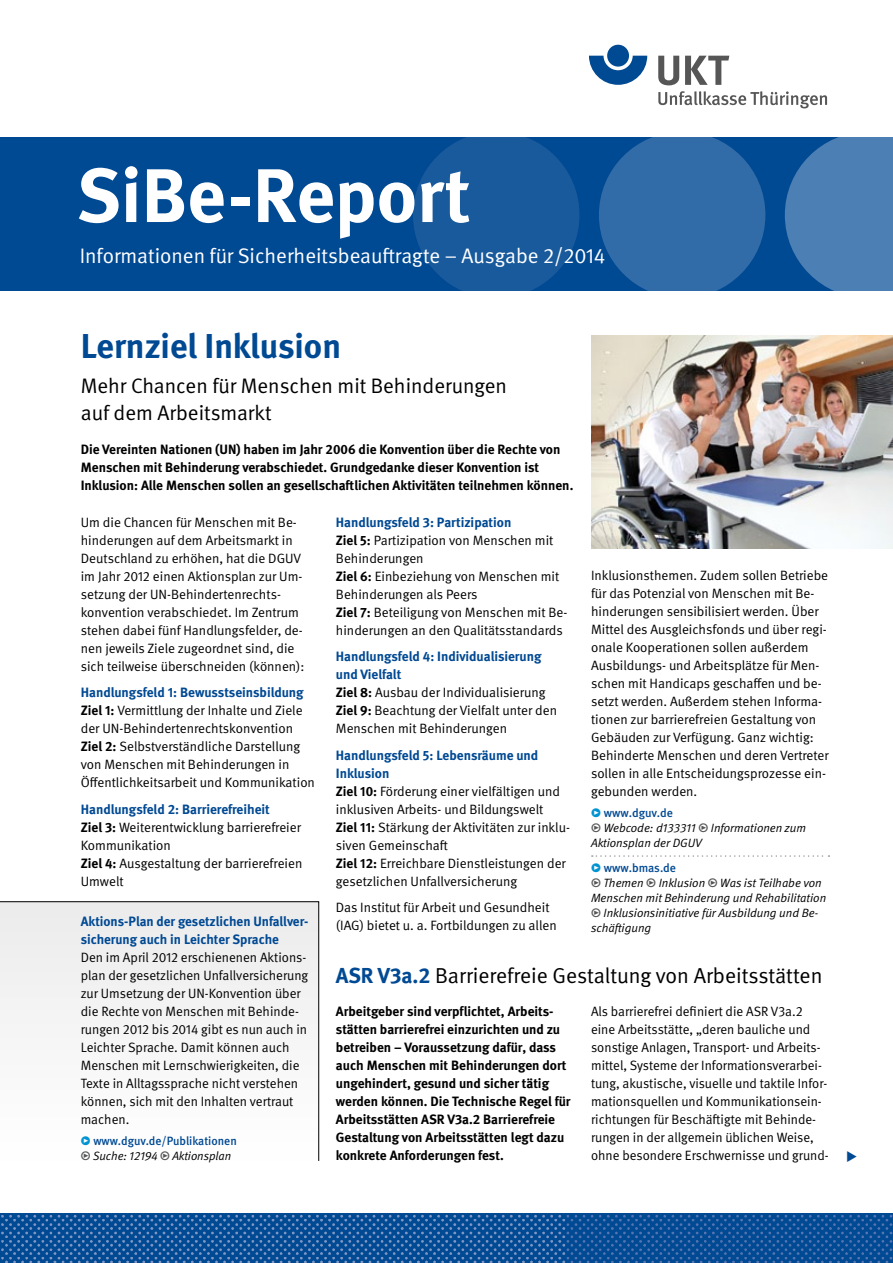
<style>
.page{position:relative;width:893px;height:1263px;background:#fff}
.page>*{position:absolute;margin:0;border:0;box-sizing:border-box;transform-origin:0 0}
.DGUV_Titel_kleiner{font:700 75.9px "DGUV Meta";color:#fff}
.DGUV_Titel{font:700 34.5px "DGUV Meta";color:#004993}
.DGUV_Untertitel{font:21.6px "DGUV Meta";color:#000}
.DGUV_Untertitel-2{font:21px/27px "DGUV Meta";color:#000}
.DGUV_Untertitel-3{font:21px "DGUV Meta";color:#fff}
.DGUV_GS{font:13.5px/18px "DGUV Meta";color:#000}
.DGUV_GS_Bold{font:700 13.5px/18px "DGUV Meta";color:#000}
.DGUV_ZT{font:700 13.5px/18px "DGUV Meta";color:#004993}
.DGUV_GS_Bold-2{font:700 13.5px/18px "DGUV Meta";color:#004993}
.DGUV_URL2_ohneLinie{font:italic 12px/15px "DGUV Meta";color:#000}
.t1{font:500 12px "DGUV Meta";color:#004993}
.s1{font-weight:700}
.s2{font-style:normal;color:#565656}
.s3{font-weight:700;color:#004993}
</style>
<div class="page">
<img style="left:591px;top:336px;width:302px;height:213px">
<div style="left:0;top:138px;width:893px;height:153px;background:#004993"></div>
<div style="left:413px;top:132px;width:166px;height:166px;background:#195a9d;border-radius:50%"></div>
<div style="left:599px;top:132px;width:166px;height:166px;background:#326ca8;border-radius:50%"></div>
<svg style="left:785px;top:137px;width:108px;height:154px;background:#4177ae"></svg>
<img style="left:564px;top:1214px;width:329px;height:49px">
<img style="left:0;top:1214px;width:564px;height:49px">
<svg style="left:592px;top:855px;width:237px;height:2px"></svg>
<svg style="left:0;top:901px;width:319px;height:260px"></svg>
<svg style="left:589px;top:56px;width:58px;height:29px"></svg>
<div style="left:607px;top:45px;width:22px;height:22px;background:#004993;border-radius:50%"></div>
<svg style="left:658px;top:56px;width:21px;height:29px"></svg>
<svg style="left:685px;top:56px;width:44px;height:29px"></svg>
<svg style="left:658px;top:91px;width:169px;height:17px"></svg>
<svg style="left:81px;top:1136px;width:9px;height:9px"></svg>
<p class="DGUV_Titel_kleiner" style="left:77px;top:151px;width:395px">SiBe-Report</p>
<p class="DGUV_Untertitel-3" style="left:80px;top:244px;width:527px">Informationen für Sicherheitsbeauftragte – Ausgabe 2/2014</p>
<p class="DGUV_Titel" style="left:81px;top:325px;width:262px">Lernziel Inklusion</p>
<p class="DGUV_Untertitel-2" style="left:81px;top:373px;width:428px">Mehr Chancen für Menschen mit Behinderungen auf dem Arbeitsmarkt</p>
<p class="DGUV_GS_Bold" style="left:81px;top:440px;width:494px">Die Vereinten Nationen (UN) haben im Jahr 2006 die Konvention über die Rechte von<br>Menschen mit Behinderung verabschiedet. Grundgedanke dieser Konvention ist<br>Inklusion: Alle Menschen sollen an gesellschaftlichen Aktivitäten teilnehmen können.</p>
<p class="DGUV_GS" style="left:81px;top:513px;width:225px">Um die Chancen für Menschen mit Be&shy;hinderungen auf dem Arbeitsmarkt in Deutschland zu erhöhen, hat die DGUV im Jahr 2012 einen Aktionsplan zur Um&shy;setzung der UN-Behindertenrechts&shy;konvention verabschiedet. Im Zentrum stehen dabei fünf Handlungsfelder, de&shy;nen jeweils Ziele zugeordnet sind, die sich teilweise überschneiden (können):</p>
<p class="DGUV_ZT" style="left:81px;top:684px;width:224px">Handlungsfeld 1: Bewusstseinsbildung</p>
<p class="DGUV_GS" style="left:81px;top:702px;width:223px"><span class="s1">Ziel 1:</span> Vermittlung der Inhalte und Ziele der UN-Behindertenrechtskonvention</p>
<p class="DGUV_GS" style="left:81px;top:738px;width:236px"><span class="s1">Ziel 2:</span> Selbstverständliche Darstellung von Menschen mit Behinderungen in<br>Öffentlichkeitsarbeit und Kommunikation</p>
<p class="DGUV_ZT" style="left:81px;top:801px;width:191px">Handlungsfeld 2: Barrierefreiheit</p>
<p class="DGUV_GS" style="left:81px;top:818px;width:222px"><span class="s1">Ziel 3:</span> Weiterentwicklung barrierefreier<br>Kommunikation</p>
<p class="DGUV_GS" style="left:81px;top:854px;width:223px"><span class="s1">Ziel 4:</span> Ausgestaltung der barrierefreien<br>Umwelt</p>
<p class="DGUV_GS_Bold-2" style="left:81px;top:912px;width:229px">Aktions-Plan der gesetzlichen Unfallver&shy;sicherung auch in Leichter Sprache</p>
<p class="DGUV_GS" style="left:81px;top:948px;width:229px">Den im April 2012 erschienenen Aktions&shy;plan der gesetzlichen Unfallversicherung zur Umsetzung der UN-Konvention über die Rechte von Menschen mit Behinde&shy;rungen 2012 bis 2014 gibt es nun auch in Leichter Sprache. Damit können auch Menschen mit Lernschwierigkeiten, die Texte in Alltagssprache nicht verstehen können, sich mit den Inhalten vertraut machen.</p>
<p class="t1" style="left:93px;top:1133px;width:145px">www.dguv.de/Publikationen</p>
<p class="DGUV_URL2_ohneLinie" style="left:81px;top:1148px;width:152px"><span class="s2">•</span> Suche: 12194 <span class="s2">•</span> Aktionsplan</p>
<p class="DGUV_ZT" style="left:336px;top:514px;width:177px">Handlungsfeld 3: Partizipation</p>
<p class="DGUV_GS" style="left:336px;top:531px;width:219px"><span class="s1">Ziel 5:</span> Partizipation von Menschen mit<br>Behinderungen</p>
<p class="DGUV_GS" style="left:336px;top:567px;width:225px"><span class="s1">Ziel 6:</span> Einbeziehung von Menschen mit<br>Behinderungen als Peers</p>
<p class="DGUV_GS" style="left:336px;top:603px;width:233px"><span class="s1">Ziel 7:</span> Beteiligung von Menschen mit Be&shy;hinderungen an den Qualitätsstandards</p>
<p class="DGUV_ZT" style="left:336px;top:648px;width:207px">Handlungsfeld 4: Individualisierung und Vielfalt</p>
<p class="DGUV_GS" style="left:336px;top:684px;width:211px"><span class="s1">Ziel 8:</span> Ausbau der Individualisierung</p>
<p class="DGUV_GS" style="left:336px;top:702px;width:223px"><span class="s1">Ziel 9:</span> Beachtung der Vielfalt unter den<br>Menschen mit Behinderungen</p>
<p class="DGUV_ZT" style="left:336px;top:747px;width:204px">Handlungsfeld 5: Lebensräume und<br>Inklusion</p>
<p class="DGUV_GS" style="left:336px;top:782px;width:226px"><span class="s1">Ziel 10:</span> Förderung einer vielfältigen und inklusiven Arbeits- und Bildungswelt</p>
<p class="DGUV_GS" style="left:336px;top:818px;width:236px"><span class="s1">Ziel 11:</span> Stärkung der Aktivitäten zur inklu&shy;siven Gemeinschaft</p>
<p class="DGUV_GS" style="left:336px;top:854px;width:231px"><span class="s1">Ziel 12:</span> Erreichbare Dienstleistungen der gesetzlichen Unfallversicherung</p>
<p class="DGUV_GS" style="left:336px;top:899px;width:222px">Das Institut für Arbeit und Gesundheit (IAG) bietet u. a. Fortbildungen zu allen</p>
<p class="DGUV_GS" style="left:591px;top:567px;width:239px">Inklusionsthemen. Zudem sollen Betriebe für das Potenzial von Menschen mit Be&shy;hinderungen sensibilisiert werden. Über Mittel des Ausgleichsfonds und über regi&shy;onale Kooperationen sollen außerdem Ausbildungs- und Arbeitsplätze für Men&shy;schen mit Handicaps geschaffen und be&shy;setzt werden. Außerdem stehen Informa&shy;tionen zur barrierefreien Gestaltung von Gebäuden zur Verfügung. Ganz wichtig:<br>Behinderte Menschen und deren Vertreter sollen in alle Entscheidungsprozesse ein&shy;gebunden werden.</p>
<p class="t1" style="left:604px;top:806px;width:71px">www.dguv.de</p>
<p class="DGUV_URL2_ohneLinie" style="left:591px;top:820px;width:216px;text-indent:13px">Webcode: d133311 <span class="s2">•</span> Informationen zum<br>Aktionsplan der DGUV</p>
<p class="t1" style="left:604px;top:861px;width:74px">www.bmas.de</p>
<p class="DGUV_URL2_ohneLinie" style="left:591px;top:875px;width:237px"><span class="s2">•</span> Themen <span class="s2">•</span> Inklusion <span class="s2">•</span> Was ist Teilhabe von<br>Menschen mit Behinderung und Rehabilitation</p>
<p class="DGUV_URL2_ohneLinie" style="left:591px;top:905px;width:229px"><span class="s2">•</span> Inklusionsinitiative für Ausbildung und Be&shy;schäftigung</p>
<p class="DGUV_Untertitel" style="left:336px;top:963px;width:488px"><span class="s3">ASR V3a.2</span> Barrierefreie Gestaltung von Arbeitsstätten</p>
<p class="DGUV_GS_Bold" style="left:336px;top:1002px;width:236px">Arbeitgeber sind verpflichtet, Arbeits&shy;stätten barrierefrei einzurichten und zu betreiben – Voraussetzung dafür, dass auch Menschen mit Behinderungen dort ungehindert, gesund und sicher tätig werden können. Die Technische Regel für Arbeitsstätten ASR V3a.2 Barrierefreie Gestaltung von Arbeitsstätten legt dazu konkrete Anforderungen fest.</p>
<p class="DGUV_GS" style="left:591px;top:1002px;width:239px">Als barrierefrei definiert die ASR V3a.2 eine Arbeitsstätte, „deren bauliche und sonstige Anlagen, Transport- und Arbeits&shy;mittel, Systeme der Informationsverarbei&shy;tung, akustische, visuelle und taktile Infor&shy;mationsquellen und Kommunikationsein&shy;richtungen für Beschäftigte mit Behinde&shy;rungen in der allgemein üblichen Weise, ohne besondere Erschwernisse und grund-</p>
</div>
